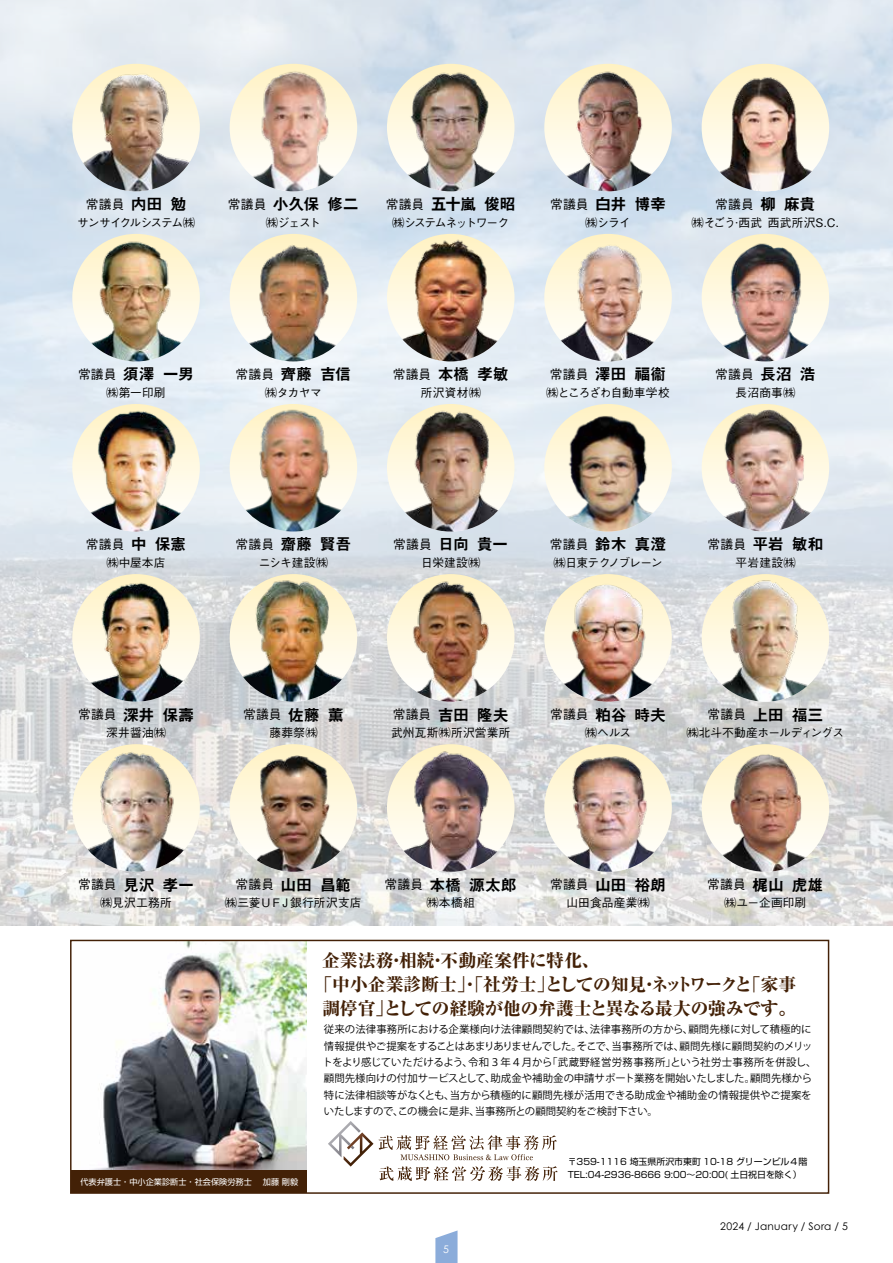
<style>
.page{position:relative;width:893px;height:1263px;background:#fff}
.page>*{position:absolute;margin:0;border:0;box-sizing:border-box;transform-origin:0 0}
.t1{font:800 17.85px "Ryumin Pro";color:#432107}
.t2{font:15.9px "M Num Midashi Go MB31";letter-spacing:-.025em;color:#000}
.t3{font:12.75px "M Num Gothic BBB Medium";letter-spacing:.015em;color:#000}
.t4{font:11.7px "M Num Gothic BBB Medium";letter-spacing:-.01em;color:#000}
.t5{font:11.7px "M Num Gothic BBB Medium";letter-spacing:.01em;color:#000}
.t6{font:11.7px "M Num Gothic BBB Medium";letter-spacing:-.115em;color:#000}
.t7{font:11.7px "M Num Gothic BBB Medium";letter-spacing:-.095em;color:#000}
.t8{font:11.7px "M Num Gothic BBB Medium";letter-spacing:-.06em;color:#000}
.t9{font:11.7px "M Num Gothic BBB Medium";letter-spacing:.015em;color:#000}
.t10{font:11.7px "M Num Gothic BBB Medium";letter-spacing:-.075em;color:#000}
.t11{font:10.5px "Century Gothic Pro";letter-spacing:.03em;color:#000}
.t12{font:10.5px "Century Gothic Pro";color:#fff}
.t13{font:10.35px/16.4px "Koz Go Pr 6 N";letter-spacing:.005em;color:#000}
.t14{font:8.85px/13.4px "Shin Go Pro";color:#000}
.t15{font:8.1px "Shin Go Pro";color:#fff}
.s1{font-family:"M Num Midashi Go MB31";font-size:15.9px}
.s2{font-family:"M Num Gothic BBB Medium";font-size:12.75px}
</style>
<div class="page">
<img style="left:0;top:0;width:893px;height:925px">
<svg style="left:435px;top:1230px;width:23px;height:33px"></svg>
<img style="left:90px;top:942px;width:216px;height:228px">
<div style="left:71px;top:1170px;width:235px;height:23px;background:#432107"></div>
<div style="left:70px;top:940px;width:759px;height:254px;border:1px solid #432107"></div>
<svg style="left:328px;top:1121px;width:230px;height:60px"></svg>
<img style="left:72px;top:64px;width:128px;height:127px;border-radius:64px">
<img style="left:72px;top:234px;width:128px;height:127px;border-radius:64px">
<img style="left:72px;top:404px;width:128px;height:127px;border-radius:64px">
<img style="left:72px;top:574px;width:128px;height:128px">
<svg style="left:72px;top:744px;width:128px;height:128px"></svg>
<img style="left:78px;top:746px;width:116px;height:126px">
<img style="left:231px;top:64px;width:125px;height:127px">
<svg style="left:230px;top:234px;width:127px;height:127px"></svg>
<img style="left:246px;top:240px;width:95px;height:121px">
<img style="left:233px;top:404px;width:121px;height:127px">
<img style="left:230px;top:574px;width:127px;height:128px;border-radius:64px">
<img style="left:230px;top:744px;width:127px;height:128px;border-radius:64px">
<img style="left:387px;top:64px;width:127px;height:127px;border-radius:64px">
<img style="left:387px;top:234px;width:127px;height:127px;border-radius:64px">
<img style="left:387px;top:404px;width:127px;height:127px;border-radius:64px">
<img style="left:387px;top:574px;width:127px;height:128px;border-radius:64px">
<img style="left:544px;top:64px;width:128px;height:127px;border-radius:64px">
<img style="left:544px;top:234px;width:128px;height:127px;border-radius:64px">
<svg style="left:544px;top:404px;width:128px;height:127px"></svg>
<img style="left:557px;top:404px;width:102px;height:127px">
<img style="left:545px;top:574px;width:127px;height:128px">
<div style="left:702px;top:64px;width:127px;height:127px;background:#fff2c5;border-radius:64px"></div>
<img style="left:702px;top:72px;width:127px;height:119px">
<svg style="left:702px;top:234px;width:127px;height:127px"></svg>
<img style="left:714px;top:234px;width:103px;height:127px">
<img style="left:702px;top:409px;width:127px;height:122px">
<img style="left:702px;top:574px;width:127px;height:128px;border-radius:64px">
<svg style="left:387px;top:744px;width:127px;height:128px"></svg>
<img style="left:398px;top:744px;width:105px;height:128px">
<img style="left:544px;top:744px;width:128px;height:128px;border-radius:64px">
<img style="left:702px;top:744px;width:127px;height:128px;border-radius:64px">
<p class="t3" style="left:86px;top:194px;width:102px">常議員 <span class="s1">内田 勉</span></p>
<p class="t6" style="left:77px;top:213px;width:119px">サンサイクルシステム㈱</p>
<h2 class="t2" style="left:228px;top:191px;width:132px"><span class="s2">常議員</span> 小久保 修二</h2>
<p class="t4" style="left:266px;top:213px;width:56px">㈱ジェスト</p>
<h2 class="t2" style="left:386px;top:191px;width:131px"><span class="s2">常議員</span> 五十嵐 俊昭</h2>
<p class="t7" style="left:392px;top:213px;width:118px">㈱システムネットワーク</p>
<h2 class="t2" style="left:550px;top:191px;width:117px"><span class="s2">常議員</span> 白井 博幸</h2>
<p class="t4" style="left:585px;top:213px;width:47px">㈱シライ</p>
<p class="t3" style="left:715px;top:194px;width:102px">常議員 <span class="s1">柳 麻貴</span></p>
<p class="t5" style="left:692px;top:213px;width:149px">㈱そごう･西武 西武所沢S.C.</p>
<h2 class="t2" style="left:78px;top:362px;width:118px"><span class="s2">常議員</span> 須澤 一男</h2>
<p class="t4" style="left:107px;top:383px;width:60px">㈱第一印刷</p>
<h2 class="t2" style="left:236px;top:362px;width:117px"><span class="s2">常議員</span> 齊藤 吉信</h2>
<p class="t4" style="left:265px;top:383px;width:58px">㈱タカヤマ</p>
<h2 class="t2" style="left:393px;top:362px;width:118px"><span class="s2">常議員</span> 本橋 孝敏</h2>
<p class="t4" style="left:421px;top:383px;width:61px">所沢資材㈱</p>
<h2 class="t2" style="left:550px;top:362px;width:118px"><span class="s2">常議員</span> 澤田 福衞</h2>
<p class="t8" style="left:546px;top:383px;width:125px">㈱ところざわ自動車学校</p>
<p class="t3" style="left:715px;top:364px;width:102px">常議員 <span class="s1">長沼 浩</span></p>
<p class="t4" style="left:736px;top:383px;width:61px">長沼商事㈱</p>
<p class="t3" style="left:86px;top:534px;width:102px">常議員 <span class="s1">中 保憲</span></p>
<p class="t4" style="left:107px;top:553px;width:60px">㈱中屋本店</p>
<h2 class="t2" style="left:236px;top:532px;width:117px"><span class="s2">常議員</span> 齋藤 賢吾</h2>
<p class="t4" style="left:259px;top:553px;width:70px">ニシキ建設㈱</p>
<h2 class="t2" style="left:393px;top:532px;width:117px"><span class="s2">常議員</span> 日向 貴一</h2>
<p class="t4" style="left:421px;top:553px;width:61px">日栄建設㈱</p>
<h2 class="t2" style="left:550px;top:532px;width:118px"><span class="s2">常議員</span> 鈴木 真澄</h2>
<p class="t10" style="left:554px;top:553px;width:110px">㈱日東テクノブレーン</p>
<h2 class="t2" style="left:707px;top:532px;width:117px"><span class="s2">常議員</span> 平岩 敏和</h2>
<p class="t4" style="left:735px;top:553px;width:61px">平岩建設㈱</p>
<h2 class="t2" style="left:78px;top:702px;width:118px"><span class="s2">常議員</span> 深井 保壽</h2>
<p class="t4" style="left:106px;top:723px;width:61px">深井醤油㈱</p>
<p class="t3" style="left:243px;top:704px;width:102px">常議員 <span class="s1">佐藤 薫</span></p>
<p class="t4" style="left:269px;top:723px;width:49px">藤葬祭㈱</p>
<h2 class="t2" style="left:393px;top:702px;width:118px"><span class="s2">常議員</span> 吉田 隆夫</h2>
<p class="t9" style="left:391px;top:723px;width:121px">武州瓦斯㈱所沢営業所</p>
<h2 class="t2" style="left:550px;top:702px;width:118px"><span class="s2">常議員</span> 粕谷 時夫</h2>
<p class="t4" style="left:585px;top:723px;width:47px">㈱ヘルス</p>
<h2 class="t2" style="left:708px;top:702px;width:117px"><span class="s2">常議員</span> 上田 福三</h2>
<p class="t4" style="left:687px;top:723px;width:159px">㈱北斗不動産ホールディングス</p>
<h2 class="t2" style="left:78px;top:872px;width:117px"><span class="s2">常議員</span> 見沢 孝一</h2>
<p class="t4" style="left:100px;top:893px;width:73px">㈱見沢工務所</p>
<h2 class="t2" style="left:236px;top:872px;width:117px"><span class="s2">常議員</span> 山田 昌範</h2>
<p class="t4" style="left:225px;top:893px;width:138px">㈱三菱ＵＦＪ銀行所沢支店</p>
<h2 class="t2" style="left:385px;top:872px;width:134px"><span class="s2">常議員</span> 本橋 源太郎</h2>
<p class="t4" style="left:427px;top:893px;width:49px">㈱本橋組</p>
<h2 class="t2" style="left:550px;top:872px;width:118px"><span class="s2">常議員</span> 山田 裕朗</h2>
<p class="t4" style="left:567px;top:893px;width:84px">山田食品産業㈱</p>
<h2 class="t2" style="left:707px;top:872px;width:118px"><span class="s2">常議員</span> 梶山 虎雄</h2>
<p class="t4" style="left:724px;top:893px;width:83px">㈱ユー企画印刷</p>
<h1 class="t1" style="left:322px;top:947px;width:279px">企業法務・相続・不動産案件に特化、</h1>
<h1 class="t1" style="left:314px;top:970px;width:483px">「中小企業診断士」・「社労士」としての知見・ネットワークと「家事</h1>
<h1 class="t1" style="left:322px;top:994px;width:476px">調停官」としての経験が他の弁護士と異なる最大の強みです。</h1>
<p class="t13" style="left:322px;top:1021px;width:495px">従来の法律事務所における企業様向け法律顧問契約では、法律事務所の方から、顧問先様に対して積極的に情報提供やご提案をすることはあまりありませんでした。そこで、当事務所では、顧問先様に顧問契約のメリットをより感じていただけるよう、令和３年４月から「武蔵野経営労務事務所」という社労士事務所を併設し、顧問先様向けの付加サービスとして、助成金や補助金の申請サポート業務を開始いたしました。顧問先様から特に法律相談等がなくとも、当方から積極的に顧問先様が活用できる助成金や補助金の情報提供やご提案をいたしますので、この機会に是非、当事務所との顧問契約をご検討下さい。</p>
<p class="t15" style="left:72px;top:1175px;width:227px">　代表弁護士・中小企業診断士・社会保険労務士　 加藤 剛毅</p>
<p class="t12" style="left:443px;top:1243px;width:7px">5</p>
<p class="t14" style="left:568px;top:1154px;width:250px">〒359-1116 埼玉県所沢市東町 10-18 グリーンビル４階　<br>TEL:04-2936-8666 9:00～20:00( 土日祝日を除く）</p>
<p class="t11" style="left:720px;top:1220px;width:129px">2024 / January / Sora / 5</p>
</div>
